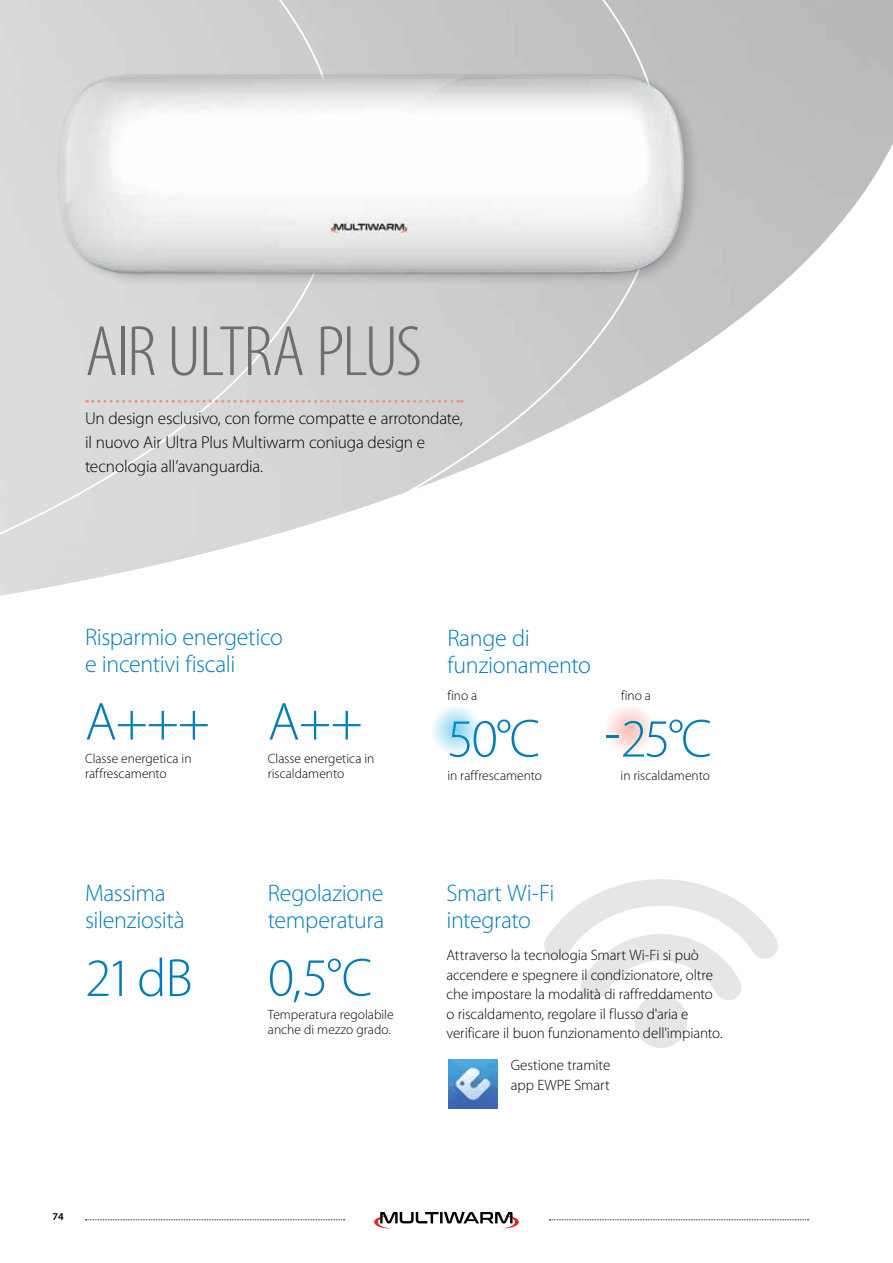
<style>
.page{position:relative;width:893px;height:1263px;background:#fff}
.page>*{position:absolute;margin:0;border:0;box-sizing:border-box;transform-origin:0 0}
.t1{font:300 condensed 72px "Myriad Pro";letter-spacing:-.03em;color:#6d6e71;scale:1.1 1}
.t2{font:300 54px "Myriad Pro";letter-spacing:-.045em;color:#007db7}
.t3{font:300 24px/27px "Myriad Pro";letter-spacing:-.015em;color:#007db7}
.t4{font:300 17.25px/24px "Myriad Pro";letter-spacing:-.015em;color:#000}
.t5{font:300 15px/19.5px "Myriad Pro";letter-spacing:-.005em;color:#000}
.t6{font:300 13.5px/15px "Myriad Pro";color:#000}
.t7{font:600 10.5px "Myriad Pro";color:#000}
</style>
<div class="page">
<svg style="left:0;top:0;width:664px;height:596px"></svg>
<svg style="left:374px;top:1212px;width:145px;height:16px"></svg>
<svg style="left:85px;top:1219px;width:260px;height:1px"></svg>
<svg style="left:549px;top:1219px;width:259px;height:1px"></svg>
<svg style="left:87px;top:400px;width:375px;height:3px"></svg>
<img style="left:448px;top:1059px;width:50px;height:50px">
<svg style="left:430px;top:704px;width:51px;height:51px"></svg>
<svg style="left:603px;top:703px;width:52px;height:51px"></svg>
<div style="left:634px;top:995px;width:54px;height:53px;background:#e6e6e6;border-radius:50%"></div>
<svg style="left:544px;top:879px;width:234px;height:123px"></svg>
<img style="left:37px;top:28px;width:675px;height:288px">
<h1 class="t1" style="left:85px;top:309px;width:308px">AIR ULTRA PLUS</h1>
<p class="t4" style="left:85px;top:406px;width:379px">Un design esclusivo, con forme compatte e arrotondate, il nuovo Air Ultra Plus Multiwarm coniuga design e tecnologia all’avanguardia.</p>
<h3 class="t3" style="left:85px;top:623px;width:199px">Risparmio energetico e incentivi fiscali</h3>
<h2 class="t2" style="left:85px;top:689px;width:126px">A+++</h2>
<p class="t6" style="left:85px;top:751px;width:108px">Classe energetica in raffrescamento</p>
<h2 class="t2" style="left:268px;top:689px;width:96px">A++</h2>
<p class="t6" style="left:268px;top:751px;width:108px">Classe energetica in riscaldamento</p>
<h3 class="t3" style="left:85px;top:879px;width:101px">Massima silenziosità</h3>
<h3 class="t3" style="left:268px;top:879px;width:118px">Regolazione temperatura</h3>
<h2 class="t2" style="left:85px;top:945px;width:109px">21 dB</h2>
<h2 class="t2" style="left:268px;top:945px;width:106px">0,5°C</h2>
<p class="t6" style="left:268px;top:1007px;width:127px">Temperatura regolabile anche di mezzo grado.</p>
<p class="t7" style="left:53px;top:1209px;width:13px">74</p>
<h3 class="t3" style="left:447px;top:624px;width:145px">Range di funzionamento</h3>
<p class="t6" style="left:447px;top:688px;width:32px">fino a</p>
<p class="t6" style="left:621px;top:688px;width:32px">fino a</p>
<h2 class="t2" style="left:447px;top:706px;width:94px">50°C</h2>
<p class="t6" style="left:447px;top:768px;width:96px">in raffrescamento</p>
<h2 class="t2" style="left:621px;top:706px;width:93px">25°C</h2>
<p class="t6" style="left:621px;top:768px;width:91px">in riscaldamento</p>
<h2 class="t2" style="left:604px;top:701px;width:18px">-</h2>
<h3 class="t3" style="left:446px;top:879px;width:110px">Smart Wi-Fi integrato</h3>
<p class="t5" style="left:446px;top:945px;width:278px">Attraverso la tecnologia Smart Wi-Fi si può accendere e spegnere il condizionatore, oltre che impostare la modalità di raffreddamento o riscaldamento, regolare il flusso d'aria e verificare il buon funzionamento dell'impianto.</p>
<p class="t5" style="left:511px;top:1055px;width:101px">Gestione tramite app EWPE Smart</p>
</div>
